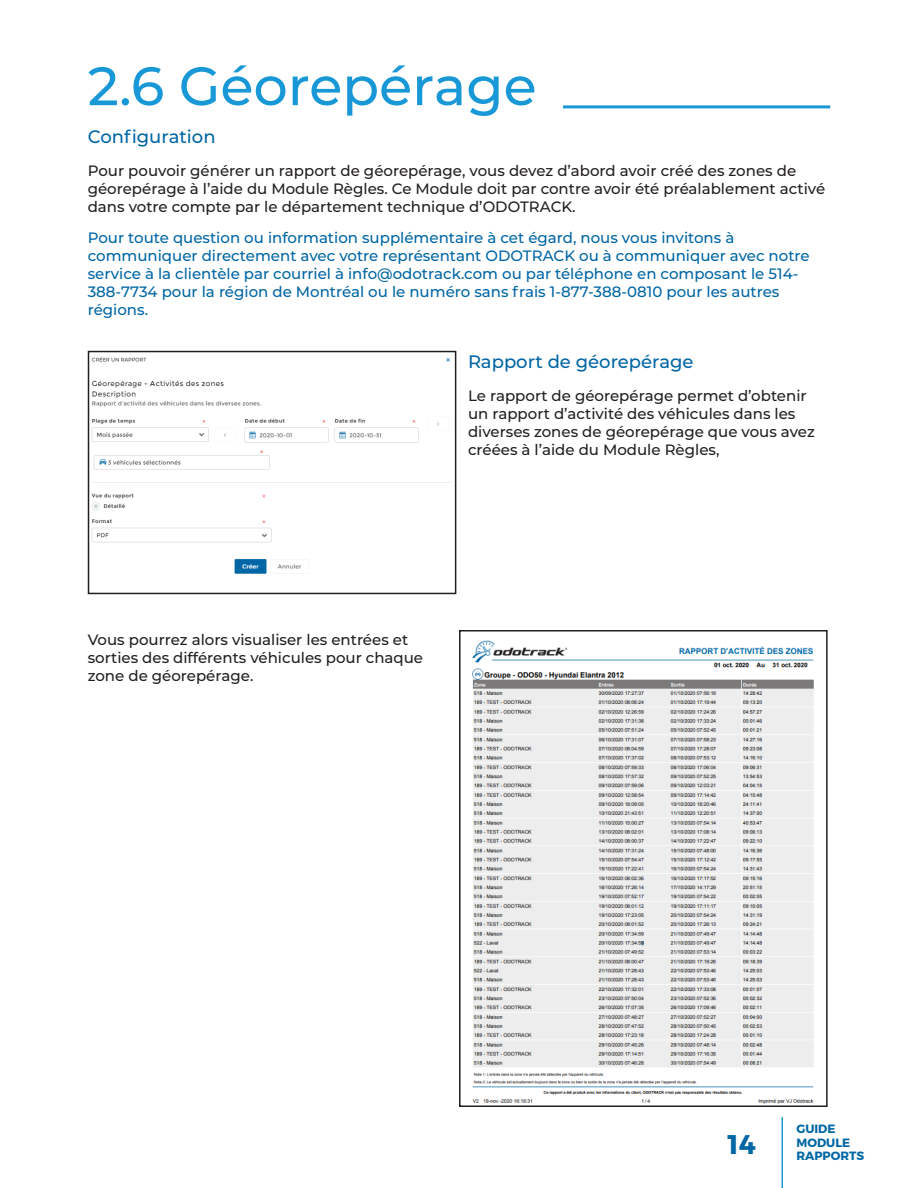
<style>
.page{position:relative;width:918px;height:1188px;background:#fff}
.page>*{position:absolute;margin:0;border:0;box-sizing:border-box;transform-origin:0 0}
.t1{font:500 54px "Montserrat";color:#1898d6}
.t2{font:700 27px "Montserrat";color:#0166a5}
.t3{font:500 18px "Montserrat";color:#0166a5}
.t4{font:500 15px/18px "Montserrat";color:#231f20}
.t5{font:500 15px/18px "Montserrat";color:#0166a5}
.t6{font:700 12px/13.5px "Montserrat";color:#0166a5}
</style>
<div class="page">
<hr style="left:782px;top:1117px;width:1px;height:71px;background:#1898d6">
<hr style="left:563px;top:105px;width:267px;height:3px;background:#1898d6">
<img style="left:91px;top:356px;width:360px;height:218px">
<div style="left:88px;top:351px;width:368px;height:243px;border:2px solid #231f20"></div>
<img style="left:472px;top:640px;width:342px;height:464px">
<div style="left:459px;top:630px;width:369px;height:477px;border:2px solid #231f20"></div>
<h1 class="t1" style="left:88px;top:48px;width:450px">2.6 Géorepérage</h1>
<p class="t3" style="left:88px;top:124px;width:129px">Configuration</p>
<p class="t4" style="left:88px;top:161px;width:739px">Pour pouvoir générer un rapport de géorepérage, vous devez d’abord avoir créé des zones de géorepérage à l’aide du Module Règles. Ce Module doit par contre avoir été préalablement activé dans votre compte par le département technique d’ODOTRACK.</p>
<p class="t5" style="left:88px;top:228px;width:724px">Pour toute question ou information supplémentaire à cet égard, nous vous invitons à communiquer directement avec votre représentant ODOTRACK ou à communiquer avec notre service à la clientèle par courriel à info@odotrack.com ou par téléphone en composant le 514- 388-7734 pour la région de Montréal ou le numéro sans frais 1-877-388-0810 pour les autres régions.</p>
<p class="t3" style="left:468px;top:349px;width:227px">Rapport de géorepérage</p>
<p class="t4" style="left:468px;top:386px;width:348px">Le rapport de géorepérage permet d’obtenir un rapport d’activité des véhicules dans les diverses zones de géorepérage que vous avez créées à l’aide du Module Règles,</p>
<p class="t4" style="left:88px;top:630px;width:337px">Vous pourrez alors visualiser les entrées et sorties des différents véhicules pour chaque zone de géorepérage.</p>
<h2 class="t2" style="left:728px;top:1127px;width:30px">14</h2>
<p class="t6" style="left:796px;top:1122px;width:69px">GUIDE<br>MODULE<br>RAPPORTS</p>
</div>
